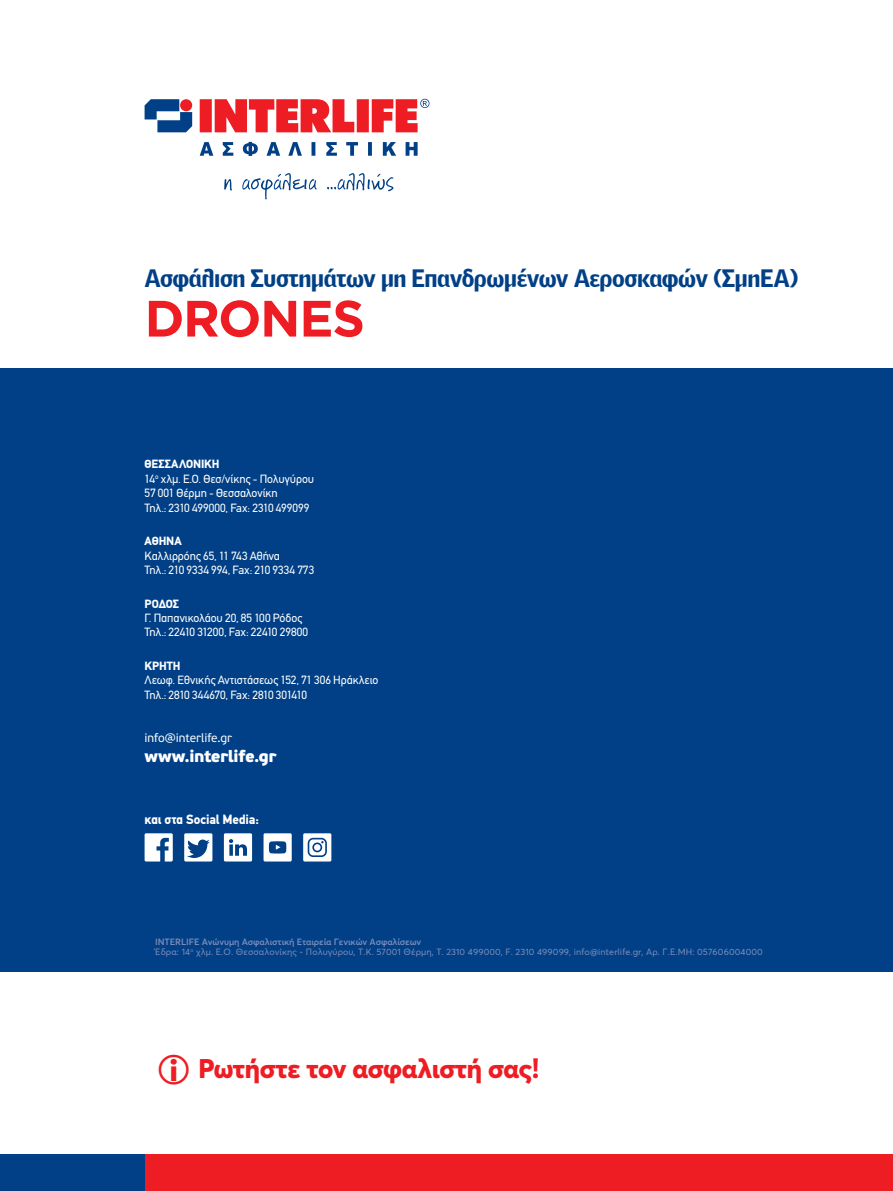
<style>
.page{position:relative;width:893px;height:1191px;background:#fff}
.page>*{position:absolute;margin:0;border:0;box-sizing:border-box;transform-origin:0 0}
.t1{font:700 51px "Gotham";letter-spacing:-.025em;color:#ee1d23}
.t2{font:800 26.7px "Averta";letter-spacing:-.015em;color:#ee1d23}
.t3{font:700 24px "PF Bell Gothic";letter-spacing:-.02em;color:#014086}
.t4{font:900 16.5px "PF Beau Sans Pro";letter-spacing:-.035em;color:#fff}
.t5{font:900 13.5px "PF Din Text";letter-spacing:-.01em;color:#fff}
.t6{font:12px/14.4px "PF Din Text";letter-spacing:-.005em;color:#fff}
.t7{font:12px "PF Beau Sans Pro";letter-spacing:-.01em;color:#fff}
.t8{font:900 12px "PF Din Text";letter-spacing:-.01em;color:#fff}
.t9{font:9px/10.5px "Averta";letter-spacing:.01em;color:#7f8ebb}
.s1{font-weight:900}
.s2{font-weight:600}
</style>
<div class="page">
<div style="left:0;top:368px;width:893px;height:603px;background:#014086"></div>
<svg style="left:145px;top:99px;width:47px;height:33px"></svg>
<div style="left:180px;top:99px;width:12px;height:12px;background:#ee1d23;border-radius:50%"></div>
<svg style="left:200px;top:99px;width:229px;height:33px"></svg>
<svg style="left:200px;top:142px;width:218px;height:14px"></svg>
<svg style="left:224px;top:179px;width:8px;height:11px"></svg>
<svg style="left:242px;top:173px;width:75px;height:26px"></svg>
<svg style="left:327px;top:173px;width:67px;height:18px"></svg>
<svg style="left:224px;top:833px;width:28px;height:28px"></svg>
<svg style="left:144px;top:833px;width:29px;height:28px"></svg>
<svg style="left:184px;top:833px;width:29px;height:28px"></svg>
<svg style="left:263px;top:833px;width:29px;height:28px"></svg>
<svg style="left:303px;top:833px;width:28px;height:28px"></svg>
<div style="left:145px;top:1154px;width:748px;height:37px;background:#ee1d23"></div>
<div style="left:0;top:1154px;width:145px;height:37px;background:#014086"></div>
<h3 class="t3" style="left:145px;top:264px;width:656px">Ασφάλιση Συστημάτων μη Επανδρωμένων Αεροσκαφών (ΣμηΕΑ)</h3>
<h1 class="t1" style="left:145px;top:285px;width:222px">DRONES</h1>
<p class="t6" style="left:145px;top:457px;width:171px"><span class="s1">ΘΕΣΣΑΛΟΝΙΚΗ<br></span>14<sup>ο</sup> χλμ. Ε.Ο. Θεσ/νίκης - Πολυγύρου<br>57 001 Θέρμη - Θεσσαλονίκη<br>Τηλ.: 2310 499000, Fax: 2310 499099</p>
<p class="t8" style="left:145px;top:534px;width:39px">ΑΘΗΝΑ</p>
<p class="t6" style="left:145px;top:548px;width:171px">Καλλιρρόης 65, 11 743 Αθήνα<br>Τηλ.: 210 9334 994, Fax: 210 9334 773</p>
<p class="t8" style="left:145px;top:596px;width:36px">ΡΟΔΟΣ</p>
<p class="t6" style="left:145px;top:611px;width:165px">Γ. Παπανικολάου 20, 85 100 Ρόδος<br>Τηλ.: 22410 31200, Fax: 22410 29800</p>
<p class="t8" style="left:145px;top:658px;width:23px">ΚΡΗΤΗ</p>
<p class="t6" style="left:145px;top:673px;width:235px">Λεωφ. Εθνικής Αντιστάσεως 152, 71 306 Ηράκλειο<br>Τηλ.: 2810 344670, Fax: 2810 301410</p>
<p class="t7" style="left:145px;top:731px;width:89px">info@interlife.gr</p>
<h3 class="t4" style="left:145px;top:746px;width:133px">www.interlife.gr</h3>
<p class="t5" style="left:145px;top:811px;width:116px">και στα Social Media:</p>
<p class="t9" style="left:155px;top:936px;width:609px"><span class="s2">INTERLIFE Ανώνυμη Ασφαλιστική Εταιρεία Γενικών Ασφαλίσεων<br></span>Έδρα: 14<sup>ο</sup> χλμ. E.O. Θεσσαλονίκης - Πολυγύρου, Τ.Κ. 57001 Θέρμη, T. 2310 499000, F. 2310 499099, info@interlife.gr, Αρ. Γ.Ε.ΜΗ: 057606004000</p>
<h2 class="t2" style="left:198px;top:1051px;width:343px">Ρωτήστε τον ασφαλιστή σας!</h2>
</div>
